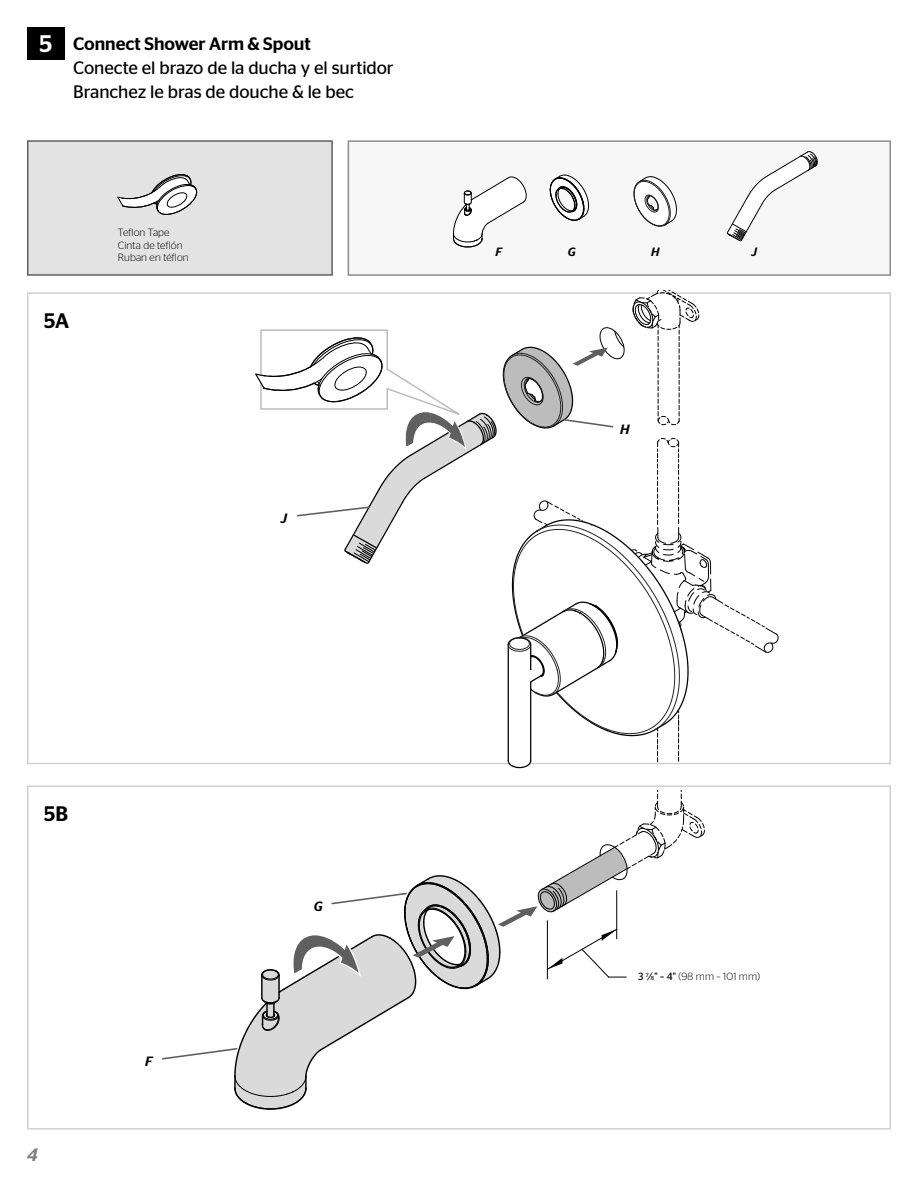
<style>
.page{position:relative;width:918px;height:1188px;background:#fff}
.page>*{position:absolute;margin:0;border:0;box-sizing:border-box;transform-origin:0 0}
.t1{font:500 24px "Stag Sans";color:#fff}
.t2{font:500 21px "Stag Sans";color:#000}
.t3{font:18px/24px "Stag Sans";letter-spacing:-.005em;color:#000}
.t4{font:italic 500 18px "Stag Sans";color:#818181}
.t5{font:italic 500 13.5px "Stag Sans";color:#000}
.t6{font:italic 500 12px "Stag Sans";color:#000}
.t7{font:300 10.5px "Stag Sans";letter-spacing:.01em;color:#000}
.s1{font-weight:500}
.s2{font-weight:400}
.s3{font-weight:400;font-size:5.7px}
</style>
<div class="page">
<div style="left:27px;top:785px;width:864px;height:345px;background:#fff;border:2px solid #d1d1d1"></div>
<div style="left:27px;top:292px;width:864px;height:472px;background:#fff;border:2px solid #d1d1d1"></div>
<div style="left:27px;top:140px;width:306px;height:136px;background:#e3e3e3;border:2px solid #5f5f5f"></div>
<div style="left:27px;top:27px;width:38px;height:33px;background:#000"></div>
<svg style="left:117px;top:174px;width:80px;height:41px"></svg>
<div style="left:348px;top:140px;width:543px;height:136px;background:#f7f7f7;border:2px solid #8d8d8d"></div>
<svg style="left:254px;top:290px;width:524px;height:479px"></svg>
<svg style="left:161px;top:791px;width:544px;height:319px"></svg>
<svg style="left:633px;top:176px;width:44px;height:51px"></svg>
<svg style="left:726px;top:151px;width:92px;height:90px"></svg>
<svg style="left:453px;top:176px;width:74px;height:72px"></svg>
<svg style="left:549px;top:175px;width:40px;height:46px"></svg>
<p class="t1" style="left:39px;top:29px;width:14px">5</p>
<p class="t3" style="left:73px;top:32px;width:322px"><span class="s1">Connect Shower Arm &amp; Spout<br></span>Conecte el brazo de la ducha y el surtidor<br>Branchez le bras de douche &amp; le bec</p>
<p class="t7" style="left:118px;top:227px;width:53px">Teflon Tape</p>
<p class="t7" style="left:118px;top:239px;width:66px">Cinta de teflón</p>
<p class="t7" style="left:118px;top:252px;width:72px">Ruban en téflon</p>
<p class="t2" style="left:44px;top:309px;width:26px">5A</p>
<p class="t5" style="left:281px;top:511px;width:8px">J</p>
<p class="t6" style="left:495px;top:245px;width:8px">F</p>
<p class="t6" style="left:568px;top:245px;width:10px">G</p>
<p class="t6" style="left:651px;top:245px;width:10px">H</p>
<p class="t6" style="left:751px;top:245px;width:7px">J</p>
<p class="t5" style="left:620px;top:422px;width:11px">H</p>
<p class="t2" style="left:44px;top:802px;width:25px">5B</p>
<p class="t4" style="left:27px;top:1145px;width:12px">4</p>
<p class="t5" style="left:145px;top:1053px;width:9px">F</p>
<p class="t5" style="left:314px;top:898px;width:11px">G</p>
<p class="t7" style="left:638px;top:971px;width:123px"><span class="s2">3</span> <sup>7</sup><span class="s2">⁄</span><span class="s3">8</span><span class="s2">" – 4"</span> (98 mm – 101 mm)</p>
</div>
